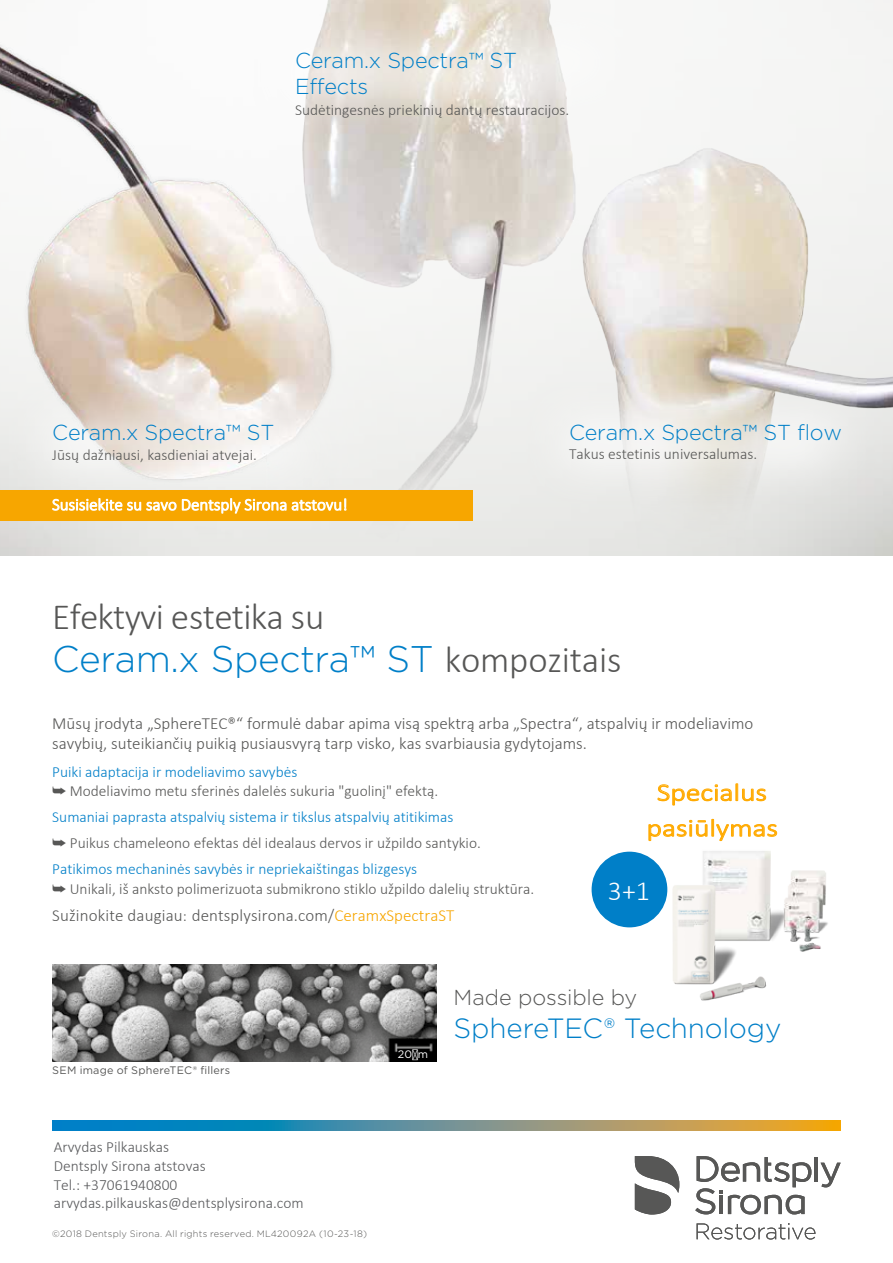
<style>
.page{position:relative;width:893px;height:1263px;background:#fff}
.page>*{position:absolute;margin:0;border:0;box-sizing:border-box;transform-origin:0 0}
.t1{font:300 37.05px "Gotham";letter-spacing:-.01em;color:#007fc8}
.t2{font:300 37.05px "Calibri";letter-spacing:-.02em;color:#575756}
.t3{font:300 27.75px "Gotham";letter-spacing:-.005em;color:#007fc8}
.t4{font:300 27.75px "Calibri";color:#fff}
.t5{font:300 24.75px/35.5px "Calibri";color:#fa0;text-align:center;scale:1.2 1}
.t6{font:300 21.6px/26px "Gotham";letter-spacing:-.01em;color:#007fc8}
.t7{font:300 21.6px "Gotham";letter-spacing:-.005em;color:#575756}
.t8{font:300 16.95px/20.4px "Calibri";color:#575756}
.t9{font:300 16.95px "Calibri";color:#fff}
.t10{font:300 15.45px/26px "Calibri";color:#007fc8}
.t11{font:300 15.45px "Calibri";color:#575756}
.t12{font:300 15.45px/18.6px "Calibri";color:#58595b}
.t13{font:10.8px "Gotham";letter-spacing:.02em;color:#575756}
.t14{font:10.8px "Gotham";color:#fff}
.t15{font:300 9.3px "Gotham";letter-spacing:.025em;color:#575756}
.s1{font-family:"Calibri";color:#575756}
.s2{color:#575756}
.s3{font-size:15.45px}
.s4{color:#f7a600}
</style>
<div class="page">
<img style="left:52px;top:965px;width:384px;height:96px">
<img style="left:0;top:0;width:893px;height:556px">
<div style="left:7px;top:377px;width:336px;height:131px;background:#fff;opacity:.75"></div>
<div style="left:249px;top:5px;width:390px;height:133px;background:#fff;opacity:.75"></div>
<div style="left:0;top:490px;width:473px;height:31px;background:#f7a600"></div>
<svg style="left:52px;top:1120px;width:789px;height:10px;background:#6b9289"></svg>
<hr style="left:814px;top:1157px;width:4px;height:24px;background:#575756">
<svg style="left:820px;top:1163px;width:21px;height:24px"></svg>
<svg style="left:695px;top:1156px;width:116px;height:58px"></svg>
<svg style="left:635px;top:1156px;width:44px;height:58px"></svg>
<svg style="left:697px;top:1223px;width:118px;height:16px"></svg>
<div style="left:523px;top:377px;width:362px;height:131px;background:#fff;opacity:.75"></div>
<div style="left:592px;top:852px;width:75px;height:75px;background:#007fc8;border-radius:50%"></div>
<img style="left:703px;top:851px;width:123px;height:24px">
<img style="left:613px;top:875px;width:215px;height:126px">
<h3 class="t6" style="left:295px;top:47px;width:224px">Ceram.x Spectra™ ST<br>Effects</h3>
<p class="t11" style="left:295px;top:101px;width:276px">Sudėtingesnės priekinių dantų restauracijos.</p>
<h3 class="t6" style="left:52px;top:419px;width:224px">Ceram.x Spectra™ ST</h3>
<p class="t11" style="left:52px;top:445px;width:206px">Jūsų dažniausi, kasdieniai atvejai.</p>
<h3 class="t6" style="left:569px;top:419px;width:274px">Ceram.x Spectra™ ST flow</h3>
<p class="t11" style="left:569px;top:445px;width:190px">Takus estetinis universalumas.</p>
<p class="t9" style="left:52px;top:494px;width:297px">Susisiekite su savo Dentsply Sirona atstovu!</p>
<h1 class="t2" style="left:52px;top:594px;width:274px">Efektyvi estetika su</h1>
<h1 class="t1" style="left:52px;top:636px;width:571px">Ceram.x Spectra™ ST <span class="s1">kompozitais</span></h1>
<p class="t8" style="left:52px;top:713px;width:703px">Mūsų įrodyta „SphereTEC®“ formulė dabar apima visą spektrą arba „Spectra“, atspalvių ir modeliavimo savybių, suteikiančių puikią pusiausvyrą tarp visko, kas svarbiausia gydytojams.</p>
<p class="t10" style="left:52px;top:759px;width:247px">Puiki adaptacija ir modeliavimo savybės</p>
<p class="t10" style="left:52px;top:778px;width:430px"><span class="s2">➥ Modeliavimo metu sferinės dalelės sukuria "guolinį" efektą.<br></span>Sumaniai paprasta atspalvių sistema ir tikslus atspalvių atitikimas<br><span class="s2">➥ Puikus chameleono efektas dėl idealaus dervos ir užpildo santykio.<br></span>Patikimos mechaninės savybės ir nepriekaištingas blizgesys</p>
<p class="t11" style="left:52px;top:879px;width:483px">➥ Unikali, iš anksto polimerizuota submikrono stiklo užpildo dalelių struktūra.</p>
<p class="t8" style="left:52px;top:905px;width:403px">Sužinokite daugiau<span class="s3">:</span> dentsplysirona.com/<span class="s4">CeramxSpectraST</span></p>
<h3 class="t5" style="left:647px;top:774px;width:111px">Specialus pasiūlymas</h3>
<h2 class="t4" style="left:608px;top:873px;width:44px">3+1</h2>
<p class="t13" style="left:52px;top:1064px;width:179px">SEM image of SphereTEC® fillers</p>
<p class="t12" style="left:54px;top:1138px;width:251px">Arvydas Pilkauskas<br>Dentsply Sirona atstovas<br>Tel.: +37061940800 arvydas.pilkauskas@dentsplysirona.com</p>
<p class="t15" style="left:52px;top:1228px;width:316px">©2018 Dentsply Sirona. All rights reserved. ML420092A (10-23-18)</p>
<p class="t14" style="left:398px;top:1047px;width:32px">20µm</p>
<h3 class="t7" style="left:454px;top:984px;width:185px">Made possible by</h3>
<h2 class="t3" style="left:454px;top:1011px;width:329px">SphereTEC® Technology</h2>
</div>
